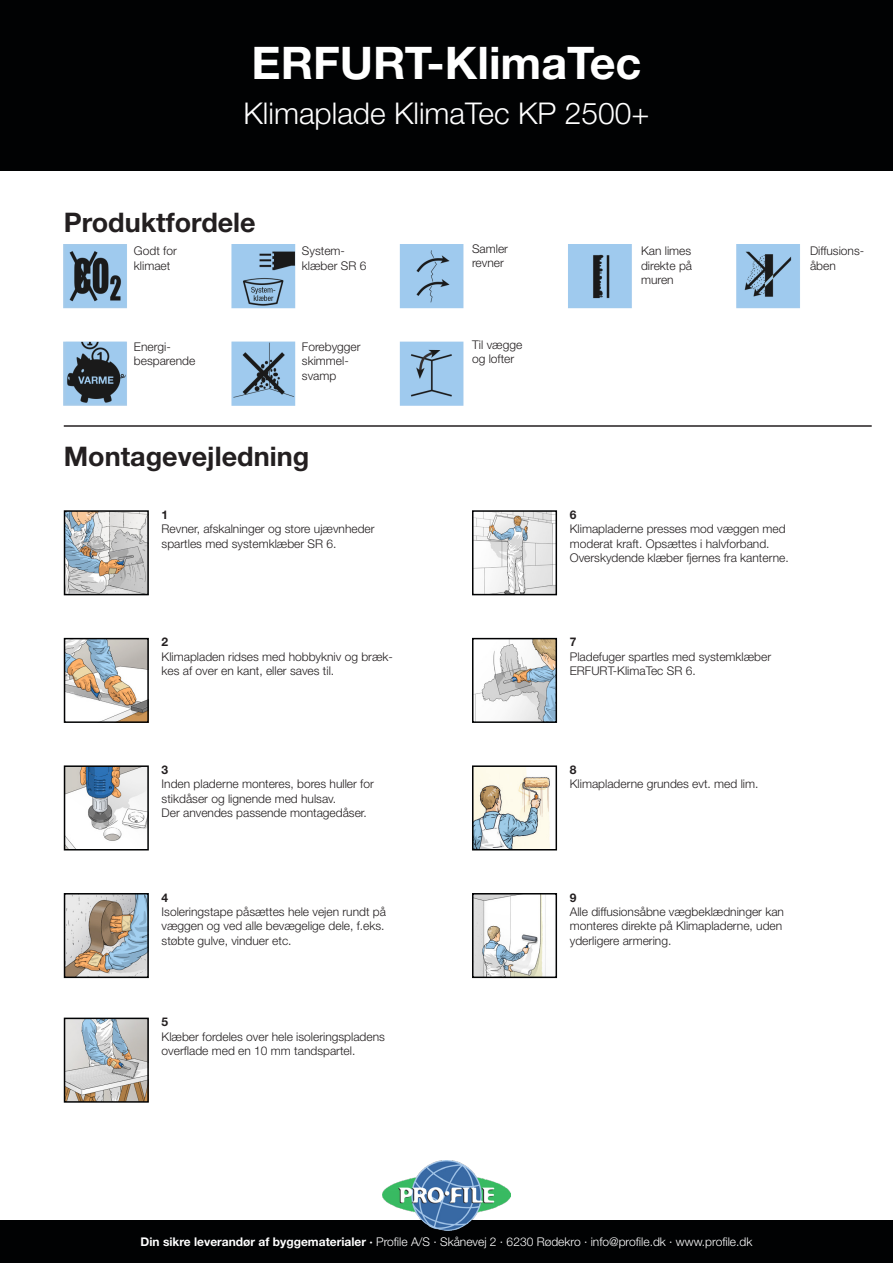
<style>
.page{position:relative;width:893px;height:1263px;background:#fff}
.page>*{position:absolute;margin:0;border:0;box-sizing:border-box;transform-origin:0 0}
.t1{font:700 45px "Helvetica Neue LT Std";color:#fff}
.t2{font:300 30px "Helvetica Neue LT Std";color:#fff}
.t3{font:700 27px "Helvetica Neue LT Std";color:#231f20}
.t4{font:300 12px/14.4px "Helvetica Neue LT Std";color:#231f20}
.t5{font:300 12px "Helvetica Neue LT Std";color:#fff}
.t6{font:700 12px "Helvetica Neue LT Std";color:#231f20}
.s1{font-weight:700}
</style>
<div class="page">
<div style="left:0;top:0;width:893px;height:170px;background:#010203"></div>
<img style="left:64px;top:244px;width:736px;height:162px">
<hr style="left:64px;top:425px;width:808px;height:2px;background:#231f20">
<img style="left:67px;top:513px;width:79px;height:79px">
<div style="left:64px;top:510px;width:85px;height:85px;border:2px solid #010203"></div>
<img style="left:475px;top:513px;width:79px;height:79px">
<div style="left:472px;top:510px;width:85px;height:85px;border:2px solid #010203"></div>
<img style="left:67px;top:641px;width:79px;height:79px">
<div style="left:64px;top:638px;width:85px;height:85px;border:2px solid #010203"></div>
<img style="left:475px;top:641px;width:79px;height:79px">
<div style="left:472px;top:638px;width:85px;height:85px;border:2px solid #010203"></div>
<img style="left:67px;top:768px;width:79px;height:79px">
<div style="left:64px;top:765px;width:85px;height:85px;border:2px solid #010203"></div>
<img style="left:475px;top:768px;width:75px;height:79px">
<div style="left:472px;top:765px;width:85px;height:85px;border:2px solid #010203"></div>
<img style="left:67px;top:896px;width:79px;height:79px">
<div style="left:64px;top:893px;width:85px;height:85px;border:2px solid #010203"></div>
<img style="left:475px;top:896px;width:71px;height:79px">
<div style="left:472px;top:893px;width:85px;height:85px;border:2px solid #010203"></div>
<img style="left:67px;top:1020px;width:79px;height:80px">
<div style="left:64px;top:1017px;width:85px;height:86px;border:2px solid #010203"></div>
<div style="left:0;top:1220px;width:893px;height:43px;background:#010203"></div>
<img style="left:383px;top:1161px;width:127px;height:69px">
<p class="t1" style="left:252px;top:35px;width:391px">ERFURT-KlimaTec</p>
<p class="t2" style="left:244px;top:95px;width:407px">Klimaplade KlimaTec KP 2500+</p>
<p class="t3" style="left:64px;top:206px;width:193px">Produktfordele</p>
<p class="t4" style="left:134px;top:243px;width:44px">Godt for klimaet</p>
<p class="t4" style="left:134px;top:339px;width:63px">Energi&shy;besparende</p>
<p class="t4" style="left:302px;top:243px;width:66px">System&shy;klæber SR 6</p>
<p class="t4" style="left:302px;top:339px;width:60px">Forebygger skimmel&shy;svamp</p>
<p class="t3" style="left:64px;top:439px;width:247px">Montagevejledning</p>
<p class="t6" style="left:162px;top:507px;width:8px">1</p>
<p class="t4" style="left:162px;top:521px;width:214px">Revner, afskalninger og store ujævnheder spartles med systemklæber SR 6.</p>
<p class="t6" style="left:162px;top:635px;width:8px">2</p>
<p class="t4" style="left:162px;top:649px;width:233px">Klimapladen ridses med hobbykniv og bræk&shy;kes af over en kant, eller saves til.</p>
<p class="t6" style="left:162px;top:762px;width:8px">3</p>
<p class="t4" style="left:162px;top:777px;width:214px">Inden pladerne monteres, bores huller for stikdåser og lignende med hulsav.</p>
<p class="t4" style="left:162px;top:805px;width:207px">Der anvendes passende montagedåser.</p>
<p class="t6" style="left:162px;top:890px;width:8px">4</p>
<p class="t4" style="left:162px;top:904px;width:226px">Isoleringstape påsættes hele vejen rundt på væggen og ved alle bevægelige dele, f.eks. støbte gulve, vinduer etc.</p>
<p class="t6" style="left:162px;top:1014px;width:8px">5</p>
<p class="t4" style="left:162px;top:1029px;width:225px">Klæber fordeles over hele isoleringspladens overflade med en 10 mm tandspartel.</p>
<p class="t4" style="left:472px;top:241px;width:38px">Samler</p>
<p class="t4" style="left:472px;top:256px;width:33px">revner</p>
<p class="t4" style="left:472px;top:337px;width:52px">Til vægge</p>
<p class="t4" style="left:472px;top:351px;width:44px">og lofter</p>
<p class="t4" style="left:641px;top:243px;width:53px;text-align:justify">Kan limes direkte på muren</p>
<p class="t4" style="left:810px;top:243px;width:56px">Diffusions&shy;åben</p>
<p class="t6" style="left:570px;top:507px;width:8px">6</p>
<p class="t4" style="left:570px;top:521px;width:217px">Klimapladerne presses mod væggen med moderat kraft. Opsættes i halvforband.</p>
<p class="t4" style="left:570px;top:550px;width:220px">Overskydende klæber fjernes fra kanterne.</p>
<p class="t6" style="left:570px;top:635px;width:8px">7</p>
<p class="t4" style="left:570px;top:649px;width:203px">Pladefuger spartles med systemklæber<br>ERFURT-KlimaTec SR 6.</p>
<p class="t6" style="left:570px;top:762px;width:8px">8</p>
<p class="t4" style="left:570px;top:777px;width:190px">Klimapladerne grundes evt. med lim.</p>
<p class="t6" style="left:570px;top:890px;width:8px">9</p>
<p class="t4" style="left:570px;top:904px;width:216px">Alle diffusionsåbne vægbeklædninger kan monteres direkte på Klimapladerne, uden yderligere armering.</p>
<p class="t5" style="left:141px;top:1234px;width:613px"><span class="s1">Din sikre leverandør af byggematerialer ·</span> Profile A/S · Skånevej 2 · 6230 Rødekro · info@profile.dk · www.profile.dk</p>
</div>
